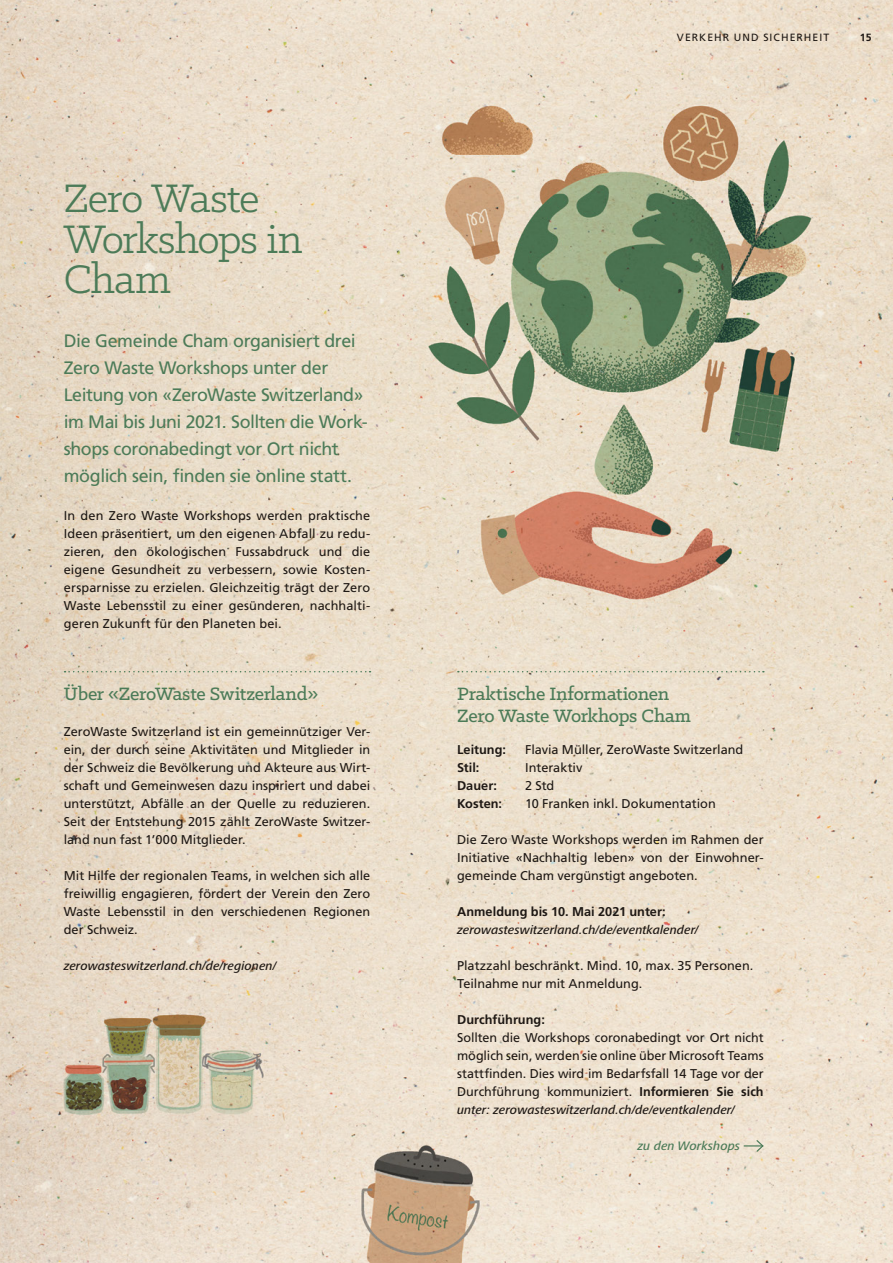
<style>
.page{position:relative;width:893px;height:1263px;background:#fff}
.page>*{position:absolute;margin:0;border:0;box-sizing:border-box;transform-origin:0 0}
.HD_Gemeinde_Titel_30{font:45px/40.5px "Klinic Slab";letter-spacing:-.03em;color:#4c7b58}
.Boxtitel_NachhaltigS{font:500 20.25px/21.5px "Klinic Slab";letter-spacing:-.015em;color:#4c7b58}
.HD_Gemeinde_Lead{font:18px/27px "Frutiger LT Std";letter-spacing:-.025em;color:#4c7b58}
.t1{font:12.75px/18px "Frutiger LT Std";color:#1e1814;text-align:justify}
.t2{font:italic 500 12.75px/18px "Frutiger Next Pro";color:#1e1814}
.t3{font:700 12.75px "Frutiger LT Std";color:#1e1814}
.HD_Grundtext{font:italic 500 12.75px "Frutiger Next Pro";color:#4c7b58}
.t4{font:10.5px "Frutiger LT Std";color:#1e1814}
.t5{font:700 10.5px "Frutiger LT Std";color:#1e1814}
.s1{font-family:"Frutiger LT Std";font-weight:700;font-style:normal}
.s2{font-weight:700}
.s3{font-family:"Frutiger Next Pro";font-weight:500;font-style:italic}
</style>
<div class="page">
<img style="left:0;top:0;width:893px;height:1263px">
<svg style="left:458px;top:671px;width:306px;height:1px"></svg>
<svg style="left:744px;top:1139px;width:20px;height:14px"></svg>
<svg style="left:65px;top:671px;width:306px;height:1px"></svg>
<p class="HD_Gemeinde_Titel_30" style="left:64px;top:177px;width:240px">Zero Waste<br>Workshops in<br>Cham</p>
<p class="HD_Gemeinde_Lead" style="left:64px;top:328px;width:305px">Die Gemeinde Cham organisiert drei Zero Waste Workshops unter der Leitung von «ZeroWaste Switzerland» im Mai bis Juni 2021. Sollten die Work&shy;shops coronabedingt vor Ort nicht möglich sein, finden sie online statt.</p>
<p class="t1" style="left:64px;top:507px;width:308px">In den Zero Waste Workshops werden praktische Ideen präsentiert, um den eigenen Abfall zu redu&shy;zieren, den ökologischen Fussabdruck und die eigene Gesundheit zu verbessern, sowie Kosten&shy;ersparnisse zu erzielen. Gleichzeitig trägt der Zero Waste Lebensstil zu einer gesünderen, nachhalti&shy;geren Zukunft für den Planeten bei.</p>
<p class="Boxtitel_NachhaltigS" style="left:64px;top:683px;width:256px">Über «ZeroWaste Switzerland»</p>
<p class="t1" style="left:64px;top:723px;width:308px">ZeroWaste Switzerland ist ein gemeinnütziger Ver&shy;ein, der durch seine Aktivitäten und Mitglieder in der Schweiz die Bevölkerung und Akteure aus Wirt&shy;schaft und Gemeinwesen dazu inspiriert und dabei unterstützt, Abfälle an der Quelle zu reduzieren.<br>Seit der Entstehung 2015 zählt ZeroWaste Switzer&shy;land nun fast 1’000 Mitglieder.</p>
<p class="t1" style="left:64px;top:867px;width:308px">Mit Hilfe der regionalen Teams, in welchen sich alle freiwillig engagieren, fördert der Verein den Zero Waste Lebensstil in den verschiedenen Regionen der Schweiz.</p>
<p class="t2" style="left:64px;top:957px;width:214px">zerowasteswitzerland.ch/de/regionen/</p>
<p class="t4" style="left:677px;top:32px;width:17px">Verkehr</p>
<p class="t4" style="left:734px;top:32px;width:9px">und</p>
<p class="t4" style="left:763px;top:32px;width:14px">Sicherheit</p>
<p class="t5" style="left:860px;top:32px;width:13px">15</p>
<p class="Boxtitel_NachhaltigS" style="left:457px;top:683px;width:235px">Praktische Informationen<br>Zero Waste Workhops Cham</p>
<p class="t3" style="left:457px;top:742px;width:51px">Leitung:</p>
<p class="t1" style="left:525px;top:741px;width:220px">Flavia Müller, ZeroWaste Switzerland</p>
<p class="t3" style="left:457px;top:760px;width:24px">Stil:</p>
<p class="t1" style="left:525px;top:759px;width:59px">Interaktiv</p>
<p class="t3" style="left:457px;top:778px;width:41px">Dauer:</p>
<p class="t1" style="left:525px;top:777px;width:31px">2 Std</p>
<p class="t3" style="left:457px;top:796px;width:47px">Kosten:</p>
<p class="t1" style="left:525px;top:795px;width:192px">10 Franken inkl. Dokumentation</p>
<p class="t1" style="left:457px;top:831px;width:308px">Die Zero Waste Workshops werden im Rahmen der Initiative «Nachhaltig leben» von der Einwohner&shy;gemeinde Cham vergünstigt angeboten.</p>
<p class="t2" style="left:457px;top:903px;width:243px"><span class="s1">Anmeldung bis 10. Mai 2021 unter: </span>zerowasteswitzerland.ch/de/eventkalender/</p>
<p class="t1" style="left:457px;top:957px;width:298px">Platzzahl beschränkt. Mind. 10, max. 35 Personen.</p>
<p class="t1" style="left:457px;top:975px;width:187px">Teilnahme nur mit Anmeldung.</p>
<p class="t1" style="left:457px;top:1011px;width:308px;text-align:left"><span class="s2">Durchführung:<br></span>Sollten die Workshops coronabedingt vor Ort nicht möglich sein, werden sie online über Microsoft Teams stattfinden. Dies wird im Bedarfsfall 14 Tage vor der Durchführung kommuniziert. <span class="s2">Informieren Sie sich </span><span class="s3">unter: zerowasteswitzerland.ch/de/eventkalender/</span></p>
<p class="HD_Grundtext" style="left:638px;top:1138px;width:104px">zu den Workshops</p>
</div>
